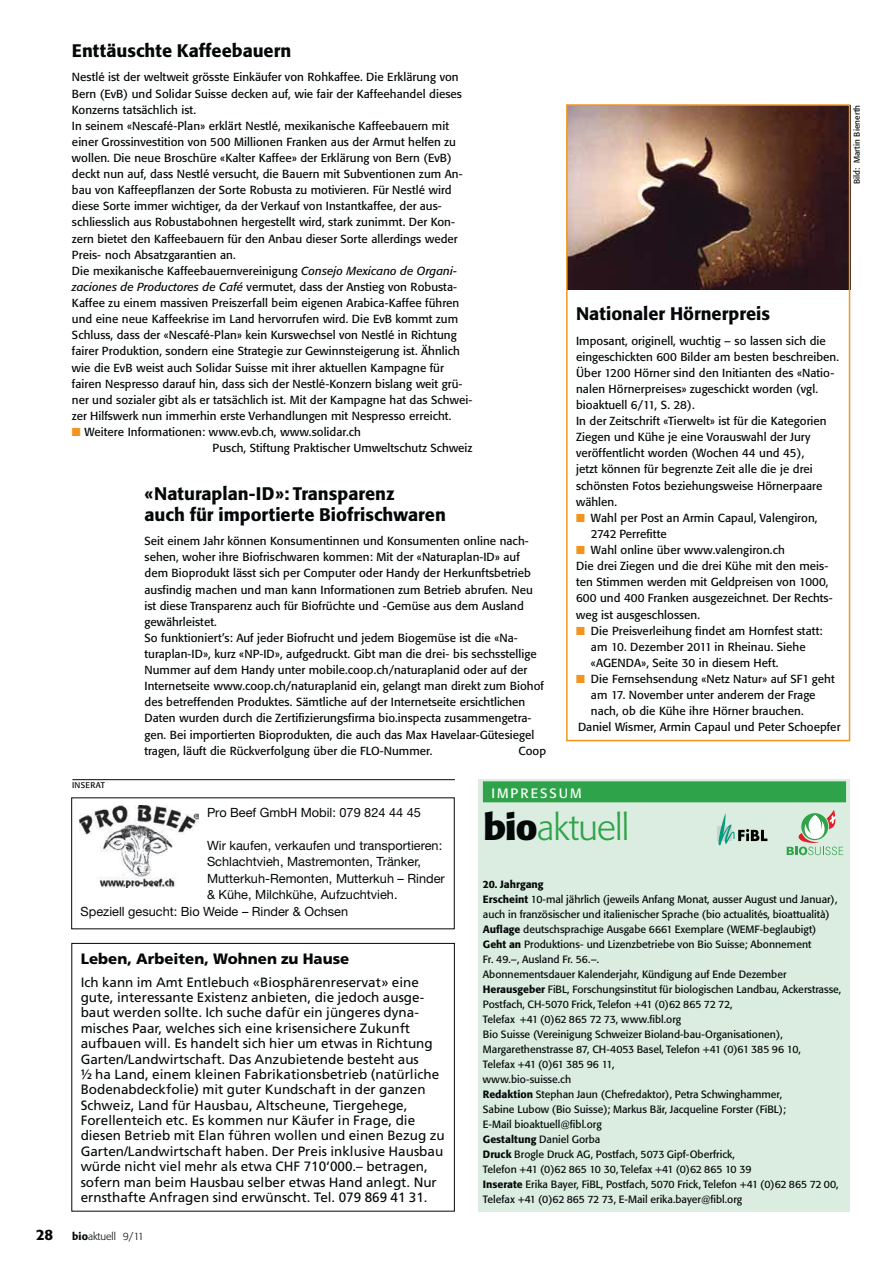
<style>
.page{position:relative;width:893px;height:1263px;background:#fff}
.page>*{position:absolute;margin:0;border:0;box-sizing:border-box;transform-origin:0 0}
.t1{font:300 36px "Formata BQ";letter-spacing:-.02em;color:#2fa349}
.t2{font:500 18px/20.2px "Formata BQ";color:#040809}
.t3{font:900 15px "Frutiger";color:#040809}
.t4{font:500 15px "Formata BQ";color:#040809}
.t5{font:13.5px/15.3px "Frutiger";color:#040809}
.t6{font:13.5px "Formata BQ";letter-spacing:.15em;color:#fff}
.t7{font:12.75px "Helvetica Neue";color:#040809}
.t8{font:11.55px/16px "Formata BQ";letter-spacing:.005em;color:#040809}
.t9{font:10.5px/15px "Formata BQ";color:#040809}
.t10{font:300 10.5px "Formata BQ";color:#040809}
.t11{font:8.25px "Formata BQ";letter-spacing:.005em;color:#040809}
.t12{font:8.25px "Formata BQ";letter-spacing:.04em;color:#040809}
.s1{font-style:italic}
.s2{color:#f19520}
.s3{font-weight:500}
.s4{font-weight:700;color:#040809}
</style>
<div class="page">
<div style="left:71px;top:943px;width:384px;height:269px;border:1px solid #040809"></div>
<img style="left:79px;top:805px;width:120px;height:83px">
<div style="left:479px;top:779px;width:371px;height:432px;background:#dbede0"></div>
<div style="left:483px;top:781px;width:363px;height:21px;background:#2fa349"></div>
<svg style="left:718px;top:813px;width:49px;height:33px"></svg>
<svg style="left:787px;top:810px;width:56px;height:45px"></svg>
<hr style="left:72px;top:779px;width:383px;height:1px;background:#040809">
<img style="left:569px;top:107px;width:278px;height:183px">
<div style="left:566px;top:104px;width:284px;height:637px;border:2px solid #f19520"></div>
<h2 class="t2" style="left:72px;top:41px;width:221px">Enttäuschte Kaffeebauern</h2>
<p class="t8" style="left:72px;top:70px;width:402px">Nestlé ist der weltweit grösste Einkäufer von Rohkaffee. Die Erklärung von Bern (EvB) und Solidar Suisse decken auf, wie fair der Kaffeehandel dieses Konzerns tatsächlich ist.<br>In seinem «Nescafé-Plan» erklärt Nestlé, mexikanische Kaffeebauern mit einer Grossinvestition von 500 Millionen Franken aus der Armut helfen zu wollen. Die neue Broschüre «Kalter Kaffee» der Erklärung von Bern (EvB) deckt nun auf, dass Nestlé versucht, die Bauern mit Subventionen zum An&shy;bau von Kaffeepflanzen der Sorte Robusta zu motivieren. Für Nestlé wird diese Sorte immer wichtiger, da der Verkauf von Instantkaffee, der aus&shy;schliesslich aus Robustabohnen hergestellt wird, stark zunimmt. Der Kon&shy;zern bietet den Kaffeebauern für den Anbau dieser Sorte allerdings weder Preis- noch Absatzgarantien an.<br>Die mexikanische Kaffeebauernvereinigung <span class="s1">Consejo Mexicano de Organi&shy;zaciones de Productores de Café</span> vermutet, dass der Anstieg von Robusta-Kaffee zu einem massiven Preiszerfall beim eigenen Arabica-Kaffee führen und eine neue Kaffeekrise im Land hervorrufen wird. Die EvB kommt zum Schluss, dass der «Nescafé-Plan» kein Kurswechsel von Nestlé in Richtung fairer Produktion, sondern eine Strategie zur Gewinnsteigerung ist. Ähnlich wie die EvB weist auch Solidar Suisse mit ihrer aktuellen Kampagne für fairen Nespresso darauf hin, dass sich der Nestlé-Konzern bislang weit grü&shy;ner und sozialer gibt als er tatsächlich ist. Mit der Kampagne hat das Schwei&shy;zer Hilfswerk nun immerhin erste Verhandlungen mit Nespresso erreicht.</p>
<p class="t8" style="left:213px;top:424px;width:262px;text-indent:-141px"><span class="s2">■</span> Weitere Informationen: www.evb.ch, www.solidar.ch<br>Pusch, Stiftung Praktischer Umweltschutz Schweiz</p>
<h2 class="t2" style="left:145px;top:485px;width:303px">«Naturaplan-ID»: Transparenz<br>auch für importierte Biofrischwaren</h2>
<p class="t8" style="left:145px;top:534px;width:401px">Seit einem Jahr können Konsumentinnen und Konsumenten online nach&shy;sehen, woher ihre Biofrischwaren kommen: Mit der «Naturaplan-ID» auf dem Bioprodukt lässt sich per Computer oder Handy der Herkunftsbetrieb ausfindig machen und man kann Informationen zum Betrieb abrufen. Neu ist diese Transparenz auch für Biofrüchte und -Gemüse aus dem Ausland gewährleistet.<br>So funktioniert’s: Auf jeder Biofrucht und jedem Biogemüse ist die «Na&shy;turaplan-ID», kurz «NP-ID», aufgedruckt. Gibt man die drei- bis sechsstellige Nummer auf dem Handy unter mobile.coop.ch/naturaplanid oder auf der Internetseite www.coop.ch/naturaplanid ein, gelangt man direkt zum Biohof des betreffenden Produktes. Sämtliche auf der Internetseite ersichtlichen Daten wurden durch die Zertifizierungsfirma bio.inspecta zusammengetra&shy;gen. Bei importierten Bioprodukten, die auch das Max Havelaar-Gütesiegel tragen, läuft die Rückverfolgung über die FLO-Nummer.</p>
<p class="t8" style="left:518px;top:743px;width:29px">Coop</p>
<h2 class="t2" style="left:576px;top:304px;width:195px">Nationaler Hörnerpreis</h2>
<p class="t8" style="left:576px;top:333px;width:264px">Imposant, originell, wuchtig – so lassen sich die eingeschickten 600 Bilder am besten beschreiben.<br>Über 1200 Hörner sind den Initianten des «Natio&shy;nalen Hörnerpreises» zugeschickt worden (vgl. bioaktuell 6/11, S. 28).<br>In der Zeitschrift «Tierwelt» ist für die Kategorien Ziegen und Kühe je eine Vorauswahl der Jury veröffentlicht worden (Wochen 44 und 45),<br>jetzt können für begrenzte Zeit alle die je drei schönsten Fotos beziehungsweise Hörnerpaare wählen.</p>
<p class="t8" style="left:591px;top:510px;width:228px;text-indent:-15px"><span class="s2">■</span> Wahl per Post an Armin Capaul, Valengiron,<br>2742 Perrefitte</p>
<p class="t8" style="left:576px;top:543px;width:258px"><span class="s2">■</span> Wahl online über www.valengiron.ch<br>Die drei Ziegen und die drei Kühe mit den meis&shy;ten Stimmen werden mit Geldpreisen von 1000, 600 und 400 Franken ausgezeichnet. Der Rechts&shy;weg ist ausgeschlossen.</p>
<p class="t8" style="left:591px;top:623px;width:233px;text-indent:-15px"><span class="s2">■</span> Die Preisverleihung findet am Hornfest statt: am 10. Dezember 2011 in Rheinau. Siehe «AGENDA», Seite 30 in diesem Heft.</p>
<p class="t8" style="left:576px;top:671px;width:260px"><span class="s2">■</span> Die Fernsehsendung «Netz Natur» auf SF1 geht</p>
<p class="t8" style="left:591px;top:688px;width:226px">am 17. November unter anderem der Frage</p>
<p class="t8" style="left:591px;top:704px;width:214px">nach, ob die Kühe ihre Hörner brauchen.</p>
<p class="t8" style="left:578px;top:720px;width:264px">Daniel Wismer, Armin Capaul und Peter Schoepfer</p>
<p class="t12" style="left:72px;top:781px;width:34px">INSERAT</p>
<p class="t7" style="left:207px;top:808px;width:215px">Pro Beef GmbH Mobil: 079 824 44 45</p>
<p class="t7" style="left:207px;top:841px;width:237px">Wir kaufen, verkaufen und transportieren:</p>
<p class="t7" style="left:207px;top:857px;width:215px">Schlachtvieh, Mastremonten, Tränker,</p>
<p class="t7" style="left:207px;top:874px;width:239px">Mutterkuh-Remonten, Mutterkuh – Rinder</p>
<p class="t7" style="left:207px;top:890px;width:192px">&amp; Kühe, Milchkühe, Aufzuchtvieh.</p>
<p class="t7" style="left:81px;top:907px;width:269px">Speziell gesucht: Bio Weide – Rinder &amp; Ochsen</p>
<p class="t3" style="left:81px;top:953px;width:270px">Leben, Arbeiten, Wohnen zu Hause</p>
<p class="t5" style="left:81px;top:975px;width:366px">Ich kann im Amt Entlebuch «Biosphärenreservat» eine gute, interessante Existenz anbieten, die jedoch ausge&shy;baut werden sollte. Ich suche dafür ein jüngeres dyna&shy;misches Paar, welches sich eine krisensichere Zukunft aufbauen will. Es handelt sich hier um etwas in Richtung Garten/Landwirtschaft. Das Anzubietende besteht aus<br>½ ha Land, einem kleinen Fabrikationsbetrieb (natürliche Bodenabdeckfolie) mit guter Kundschaft in der ganzen Schweiz, Land für Hausbau, Altscheune, Tiergehege, Forellenteich etc. Es kommen nur Käufer in Frage, die diesen Betrieb mit Elan führen wollen und einen Bezug zu Garten/Landwirtschaft haben. Der Preis inklusive Hausbau würde nicht viel mehr als etwa CHF 710‘000.– betragen, sofern man beim Hausbau selber etwas Hand anlegt. Nur ernsthafte Anfragen sind erwünscht. Tel. 079 869 41 31.</p>
<p class="t4" style="left:36px;top:1228px;width:19px">28</p>
<p class="t10" style="left:72px;top:1231px;width:73px"><span class="s3">bio</span>aktuell 9/11</p>
<p class="t6" style="left:491px;top:787px;width:92px">IMPRESSUM</p>
<h1 class="t1" style="left:483px;top:807px;width:147px"><span class="s4">bio</span>aktuell</h1>
<p class="t9" style="left:483px;top:877px;width:360px"><span class="s3">20. Jahrgang<br>Erscheint</span> 10-mal jährlich (jeweils Anfang Monat, ausser August und Januar), auch in französischer und italienischer Sprache (bio actualités, bioattualità)<br><span class="s3">Auflage</span> deutschsprachige Ausgabe 6661 Exemplare (WEMF-beglaubigt)<br><span class="s3">Geht an</span> Produktions- und Lizenzbetriebe von Bio Suisse; Abonnement<br>Fr. 49.–, Ausland Fr. 56.–.<br>Abonnementsdauer Kalenderjahr, Kündigung auf Ende Dezember <span class="s3">Herausgeber</span> FiBL, Forschungsinstitut für biologischen Landbau, Ackerstrasse, Postfach, CH-5070 Frick, Telefon +41 (0)62 865 72 72,<br>Telefax +41 (0)62 865 72 73, www.fibl.org<br>Bio Suisse (Vereinigung Schweizer Bioland-bau-Organisationen), Margarethenstrasse 87, CH-4053 Basel, Telefon +41 (0)61 385 96 10,<br>Telefax +41 (0)61 385 96 11,<br>www.bio-suisse.ch<br><span class="s3">Redaktion</span> Stephan Jaun (Chefredaktor), Petra Schwinghammer,<br>Sabine Lubow (Bio Suisse); Markus Bär, Jacqueline Forster (FiBL);<br>E-Mail bioaktuell@fibl.org<br><span class="s3">Gestaltung</span> Daniel Gorba<br><span class="s3">Druck</span> Brogle Druck AG, Postfach, 5073 Gipf-Oberfrick,<br>Telefon +41 (0)62 865 10 30, Telefax +41 (0)62 865 10 39<br><span class="s3">Inserate</span> Erika Bayer, FiBL, Postfach, 5070 Frick, Telefon +41 (0)62 865 72 00, Telefax +41 (0)62 865 72 73, E-Mail erika.bayer@fibl.org</p>
<p class="t11" style="left:853px;top:184px;width:81px;rotate:-90deg">Bild: Martin Bienerth</p>
</div>
